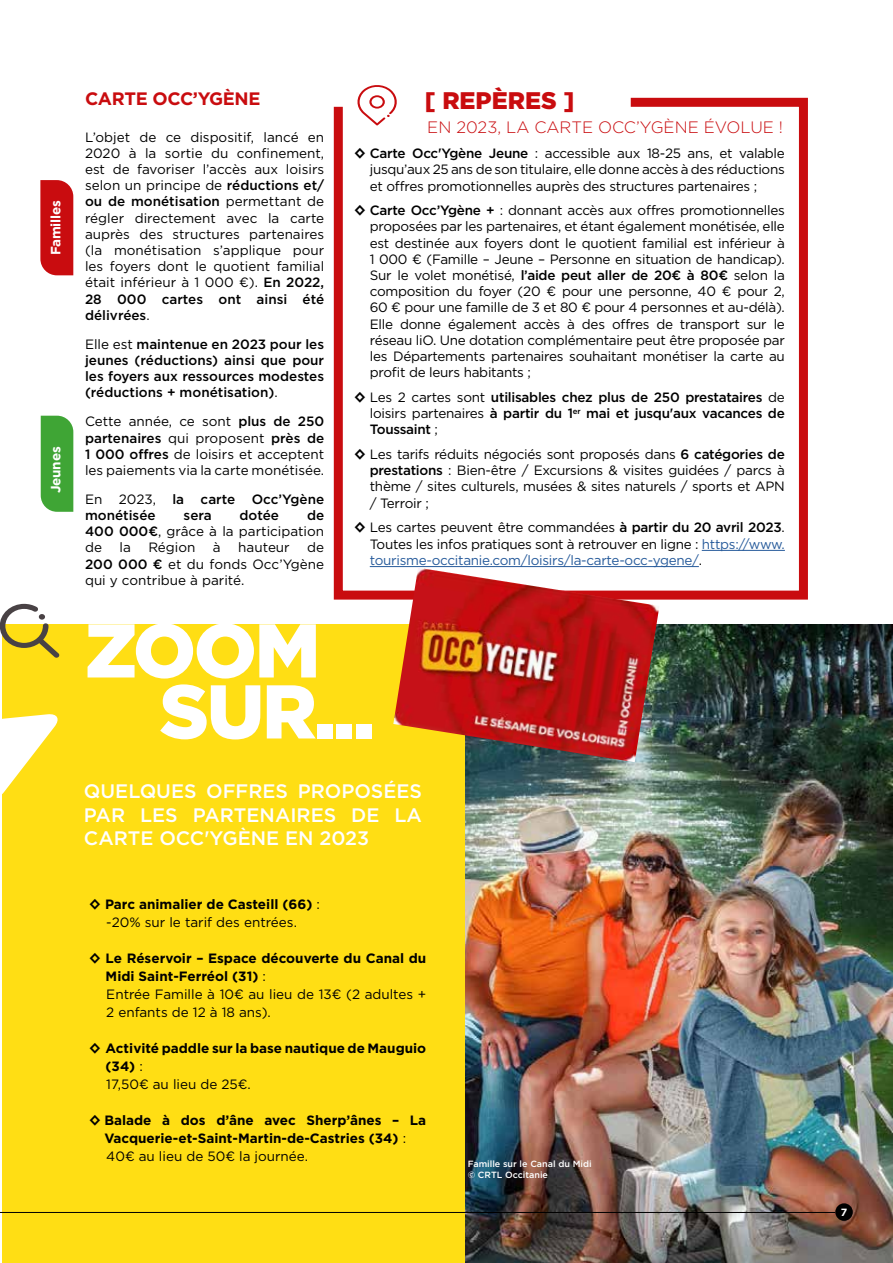
<style>
.page{position:relative;width:893px;height:1263px;background:#fff}
.page>*{position:absolute;margin:0;border:0;box-sizing:border-box;transform-origin:0 0}
.t1{font:900 75.9px/61.1px "Gotham";letter-spacing:-.03em;color:#fff}
.t2{font:900 24px "Gotham";color:#c90c0f}
.t3{font:500 19.5px/23.4px "Gotham";color:#fff;text-align:justify}
.t4{font:700 18px "Gotham";letter-spacing:-.02em;color:#c90c0f}
.t5{font:300 16.5px "Gotham";color:#c90c0f}
.t6{font:13.5px/16.2px "Gotham";letter-spacing:-.015em;color:#000;text-align:justify}
.t7{font:500 13.5px/16.2px "Gotham";letter-spacing:-.005em;color:#000;text-align:justify}
.t8{font:700 13.5px/18px "Gotham";color:#000}
.t9{font:700 13.5px "Gotham";letter-spacing:-.02em;color:#fff}
.t10{font:700 10.5px "Gotham";color:#fff}
.t11{font:500 9px/10.8px "Gotham";color:#fff}
.s1{font-weight:500}
.s2{font-weight:400}
.s3{font-family:"Verdana";font-weight:700}
.s4{color:#275b9b}
.s5{font-family:"Verdana"}
.s6{font-weight:700}
</style>
<div class="page">
<img style="left:465px;top:624px;width:428px;height:639px">
<svg style="left:360px;top:85px;width:34px;height:8px"></svg>
<svg style="left:333px;top:93px;width:475px;height:507px"></svg>
<hr style="left:702px;top:550px;width:83px;height:1px;background:#275b9b">
<hr style="left:370px;top:566px;width:329px;height:1px;background:#275b9b">
<svg style="left:40px;top:180px;width:33px;height:95px;background:#cb171a"></svg>
<div style="left:41px;top:416px;width:32px;height:96px;background:#3fa535"></div>
<div style="left:2px;top:624px;width:463px;height:639px;background:#ffde14"></div>
<svg style="left:0;top:604px;width:60px;height:54px"></svg>
<svg style="left:2px;top:714px;width:56px;height:80px"></svg>
<img style="left:393px;top:568px;width:266px;height:194px">
<div style="left:835px;top:1203px;width:18px;height:18px;background:#000;border-radius:50%"></div>
<hr style="left:0;top:1212px;width:835px;height:1px;background:#000">
<p class="t9" style="left:47px;top:255px;width:56px;rotate:-90deg">Familles</p>
<p class="t9" style="left:47px;top:493px;width:48px;rotate:-90deg">Jeunes</p>
<h3 class="t4" style="left:85px;top:86px;width:177px">CARTE OCC’YGÈNE</h3>
<p class="t6" style="left:85px;top:128px;width:241px">L’objet de ce dispositif, lancé en 2020 à la sortie du confinement, est de favoriser l’accès aux loisirs selon un principe de <span class="s1">réductions et/ ou de monétisation</span> permettant de régler directement avec la carte auprès des structures partenaires (la monétisation s’applique pour les foyers dont le quotient familial était inférieur à 1 000 €). <span class="s1">En 2022, 28 000 cartes ont ainsi été délivrées</span>.</p>
<p class="t7" style="left:85px;top:336px;width:241px"><span class="s2">Elle est</span> maintenue en 2023 pour les jeunes (réductions) ainsi que pour les foyers aux ressources modestes (réductions + monétisation)<span class="s2">.</span></p>
<p class="t6" style="left:85px;top:413px;width:241px">Cette année, ce sont <span class="s1">plus de 250 partenaires</span> qui proposent <span class="s1">près de 1 000 offres</span> de loisirs et acceptent les paiements via la carte monétisée.</p>
<p class="t7" style="left:85px;top:491px;width:241px"><span class="s2">En 2023,</span> la carte Occ’Ygène monétisée</p>
<p class="t7" style="left:184px;top:507px;width:30px">sera</p>
<p class="t7" style="left:240px;top:507px;width:41px">dotée</p>
<p class="t6" style="left:85px;top:507px;width:241px;text-indent:222px"><span class="s1">de 400 000€</span>, grâce à la participation de</p>
<p class="t6" style="left:119px;top:539px;width:13px">la</p>
<p class="t6" style="left:148px;top:539px;width:49px">Région</p>
<p class="t6" style="left:213px;top:539px;width:9px">à</p>
<p class="t6" style="left:238px;top:539px;width:53px">hauteur</p>
<p class="t6" style="left:85px;top:539px;width:241px;text-indent:222px">de <span class="s1">200 000 €</span> et du fonds Occ’Ygène qui y contribue à parité.</p>
<h2 class="t2" style="left:425px;top:83px;width:151px">[ REPÈRES ]</h2>
<p class="t5" style="left:427px;top:116px;width:357px">EN 2023, LA CARTE OCC’YGÈNE ÉVOLUE !</p>
<p class="t6" style="left:370px;top:145px;width:417px;text-indent:-16px"><span class="s3">◊</span> <span class="s1">Carte Occ'Ygène Jeune</span> : accessible aux 18-25 ans, et valable jusqu’aux 25 ans de son titulaire, elle donne accès à des réductions et offres promotionnelles auprès des structures partenaires ;</p>
<p class="t6" style="left:370px;top:202px;width:417px;text-indent:-16px"><span class="s3">◊</span> <span class="s1">Carte Occ’Ygène +</span> : donnant accès aux offres promotionnelles proposées par les partenaires, et étant également monétisée, elle est destinée aux foyers dont le quotient familial est inférieur à 1 000 € (Famille – Jeune – Personne en situation de handicap).<br>Sur le volet monétisé, <span class="s1">l’aide peut aller de 20€ à 80€</span> selon la composition du foyer (20 € pour une personne, 40 € pour 2, 60 € pour une famille de 3 et 80 € pour 4 personnes et au-délà).<br>Elle donne également accès à des offres de transport sur le réseau liO. Une dotation complémentaire peut être proposée par les Départements partenaires souhaitant monétiser la carte au profit de leurs habitants ;</p>
<p class="t7" style="left:370px;top:389px;width:417px;text-indent:-16px"><span class="s3">◊</span> <span class="s2">Les 2 cartes sont</span> utilisables chez plus de 250 prestataires <span class="s2">de loisirs partenaires</span> à partir du 1<sup>er</sup> mai et jusqu'aux vacances de Toussaint <span class="s2">;</span></p>
<p class="t6" style="left:370px;top:446px;width:417px;text-indent:-16px"><span class="s3">◊</span> Les tarifs réduits négociés sont proposés dans <span class="s1">6 catégories de prestations</span> : Bien-être / Excursions &amp; visites guidées / parcs à thème / sites culturels, musées &amp; sites naturels / sports et APN / Terroir ;</p>
<p class="t6" style="left:370px;top:519px;width:417px;text-indent:-16px"><span class="s3">◊</span> Les cartes peuvent être commandées <span class="s1">à partir du 20 avril 2023</span>.<br>Toutes les infos pratiques sont à retrouver en ligne : <span class="s4">https://www. tourisme-occitanie.com/loisirs/la-carte-occ-ygene/</span>.</p>
<h1 class="t1" style="left:160px;top:619px;width:217px;text-indent:-75px">ZOOM<br>SUR...</h1>
<h3 class="t3" style="left:84px;top:779px;width:340px">QUELQUES OFFRES PROPOSÉES PAR LES PARTENAIRES DE LA CARTE OCC'YGÈNE EN 2023</h3>
<p class="t8" style="left:89px;top:895px;width:232px;text-align:center"><span class="s5">◊</span> Parc animalier de Casteill (66) <span class="s2">: -20% sur le tarif des entrées.</span></p>
<p class="t6" style="left:106px;top:949px;width:322px;line-height:18px;text-align:left;text-indent:-16px"><span class="s3">◊</span> <span class="s6">Le Réservoir – Espace découverte du Canal du Midi Saint-Ferréol (31)</span> :<br>Entrée Famille à 10€ au lieu de 13€ (2 adultes + 2 enfants de 12 à 18 ans).</p>
<p class="t8" style="left:106px;top:1039px;width:322px;text-indent:-16px"><span class="s5">◊</span> Activité paddle sur la base nautique de Mauguio (34) <span class="s2">:<br>17,50€ au lieu de 25€.</span></p>
<p class="t8" style="left:104px;top:1111px;width:323px;text-indent:-15px"><span class="s5">◊</span> Balade à dos d’âne avec Sherp’ânes – La<br>Vacquerie-et-Saint-Martin-de-Castries (34) <span class="s2">:<br>40€ au lieu de 50€ la journée.</span></p>
<p class="t11" style="left:468px;top:1158px;width:125px">Famille sur le Canal du Midi © CRTL Occitanie</p>
<p class="t10" style="left:841px;top:1205px;width:8px">7</p>
</div>
